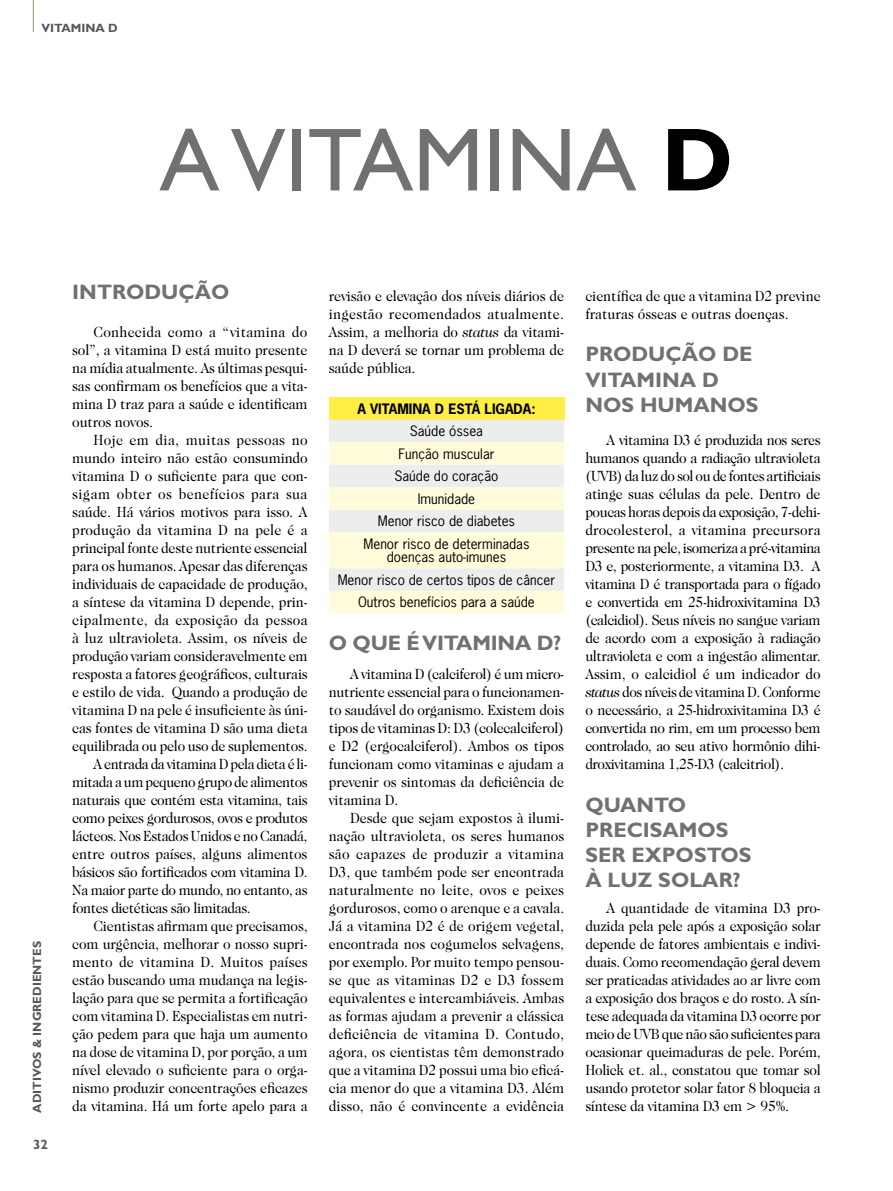
<style>
.page{position:relative;width:893px;height:1191px;background:#fff}
.page>*{position:absolute;margin:0;border:0;box-sizing:border-box;transform-origin:0 0}
.t1{font:90px "Gill Sans";color:#707172}
.t2{font:700 21px/25.2px "Gill Sans";color:#707172}
.t3{font:15px/18px "Caslon 224 IT Cby BT";letter-spacing:-.01em;color:#000;text-align:justify;scale:.93 1}
.t4{font:15px "Caslon 224 IT Cby BT";letter-spacing:-.03em;color:#000;scale:.93 1}
.t5{font:15px "Caslon 224 IT Cby BT";letter-spacing:-.035em;color:#000;scale:.93 1}
.t6{font:15px "Caslon 224 IT Cby BT";letter-spacing:.01em;color:#000;scale:.93 1}
.t7{font:15px "Caslon 224 IT Cby BT";letter-spacing:.025em;color:#000;scale:.93 1}
.t8{font:15px "Caslon 224 IT Cby BT";letter-spacing:.02em;color:#000;scale:.93 1}
.t9{font:13.5px/22.5px "News Gothic Std";color:#000;text-align:center}
.t10{font:700 13.5px "News Gothic Std";color:#000}
.t11{font:700 13.5px "Gill Sans";color:#58585a}
.t12{font:700 12px "Gill Sans";color:#58585a}
.s1{font-weight:700;color:#000}
.s2{font-style:italic}
</style>
<div class="page">
<div style="left:329px;top:397px;width:235px;height:23px;background:#ffef44"></div>
<svg style="left:329px;top:420px;width:235px;height:193px;background:#f6f4e3"></svg>
<hr style="left:33px;top:0;width:1px;height:32px;background:#919770">
<p class="t12" style="left:42px;top:21px;width:23px">VITAM</p>
<p class="t12" style="left:81px;top:21px;width:36px">INA D</p>
<h1 class="t1" style="left:159px;top:108px;width:564px">A VITAMINA <span class="s1">D</span></h1>
<p class="t12" style="left:30px;top:1112px;width:171px;rotate:-90deg">ADITIVOS &amp; INGREDIENTES</p>
<p class="t11" style="left:33px;top:1136px;width:16px">32</p>
<h2 class="t2" style="left:72px;top:279px;width:159px">INTRODUÇÃO</h2>
<p class="t3" style="left:72px;top:323px;width:255px;text-indent:21px">Conhecida como a “vitamina do sol”, a vitamina D está muito presente na mídia atualmente. As últimas pesqui&shy;sas confirmam os benefícios que a vita&shy;mina D traz para a saúde e identificam outros novos.</p>
<p class="t7" style="left:94px;top:431px;width:232px">Hoje em dia, muitas pessoas no</p>
<p class="t3" style="left:72px;top:449px;width:255px">mundo inteiro não estão consumindo</p>
<p class="t3" style="left:72px;top:467px;width:254px">vitamina D o suficiente para que con-</p>
<p class="t7" style="left:72px;top:485px;width:254px">sigam obter os benefícios para sua</p>
<p class="t3" style="left:72px;top:503px;width:254px">saúde. Há vários motivos para isso. A</p>
<p class="t6" style="left:72px;top:521px;width:255px">produção da vitamina D na pele é a</p>
<p class="t3" style="left:72px;top:539px;width:255px">principal fonte deste nutriente essencial</p>
<p class="t3" style="left:72px;top:557px;width:254px">para os humanos. Apesar das diferenças</p>
<p class="t3" style="left:72px;top:575px;width:255px">individuais de capacidade de produção,</p>
<p class="t3" style="left:72px;top:593px;width:255px">a síntese da vitamina D depende, prin-</p>
<p class="t8" style="left:72px;top:611px;width:255px">cipalmente, da exposição da pessoa</p>
<p class="t3" style="left:72px;top:629px;width:254px">à luz ultravioleta. Assim, os níveis de</p>
<p class="t3" style="left:72px;top:647px;width:254px">produção variam consideravelmente em</p>
<p class="t3" style="left:72px;top:665px;width:255px">resposta a fatores geográficos, culturais</p>
<p class="t3" style="left:72px;top:683px;width:255px">e estilo de vida. Quando a produção de</p>
<p class="t3" style="left:72px;top:701px;width:255px">vitamina D na pele é insuficiente às úni-</p>
<p class="t3" style="left:72px;top:719px;width:254px">cas fontes de vitamina D são uma dieta</p>
<p class="t3" style="left:72px;top:737px;width:255px">equilibrada ou pelo uso de suplementos.</p>
<p class="t5" style="left:94px;top:755px;width:232px">A entrada da vitamina D pela dieta é li-</p>
<p class="t5" style="left:72px;top:773px;width:255px">mitada a um pequeno grupo de alimentos</p>
<p class="t4" style="left:72px;top:791px;width:255px">naturais que contém esta vitamina, tais</p>
<p class="t4" style="left:72px;top:809px;width:255px">como peixes gordurosos, ovos e produtos</p>
<p class="t4" style="left:72px;top:827px;width:254px">lácteos. Nos Estados Unidos e no Canadá,</p>
<p class="t3" style="left:72px;top:845px;width:254px">entre outros países, alguns alimentos</p>
<p class="t4" style="left:72px;top:863px;width:255px">básicos são fortificados com vitamina D.</p>
<p class="t4" style="left:72px;top:881px;width:254px">Na maior parte do mundo, no entanto, as</p>
<p class="t4" style="left:72px;top:899px;width:193px">fontes dietéticas são limitadas.</p>
<p class="t3" style="left:94px;top:917px;width:232px">Cientistas afirmam que precisamos,</p>
<p class="t3" style="left:72px;top:935px;width:255px">com urgência, melhorar o nosso supri-</p>
<p class="t6" style="left:72px;top:953px;width:255px">mento de vitamina D. Muitos países</p>
<p class="t3" style="left:72px;top:971px;width:255px">estão buscando uma mudança na legis-</p>
<p class="t3" style="left:72px;top:989px;width:255px">lação para que se permita a fortificação</p>
<p class="t3" style="left:72px;top:1007px;width:255px">com vitamina D. Especialistas em nutri-</p>
<p class="t3" style="left:72px;top:1025px;width:255px">ção pedem para que haja um aumento</p>
<p class="t3" style="left:72px;top:1043px;width:254px">na dose de vitamina D, por porção, a um</p>
<p class="t3" style="left:72px;top:1061px;width:255px">nível elevado o suficiente para o orga-</p>
<p class="t3" style="left:72px;top:1079px;width:255px">nismo produzir concentrações eficazes</p>
<p class="t3" style="left:72px;top:1097px;width:254px">da vitamina. Há um forte apelo para a</p>
<p class="t3" style="left:329px;top:287px;width:255px">revisão e elevação dos níveis diários de ingestão recomendados atualmente.<br>Assim, a melhoria do <span class="s2">status</span> da vitami&shy;na D deverá se tornar um problema de saúde pública.</p>
<p class="t10" style="left:357px;top:400px;width:158px">A VITAMINA D ESTÁ LIGADA</p>
<p class="t10" style="left:531px;top:400px;width:6px">:</p>
<p class="t9" style="left:363px;top:420px;width:168px">Saúde óssea<br>Função muscular<br>Saúde do coração<br>Imunidade<br>Menor risco de diabetes<br>Menor risco de determinadas</p>
<p class="t9" style="left:338px;top:546px;width:219px">doenças auto-imunes<br>Menor risco de certos tipos de câncer<br>Outros benefícios para a saúde</p>
<h2 class="t2" style="left:329px;top:629px;width:234px">O QUE É VITAMI NA D?</h2>
<p class="t3" style="left:329px;top:665px;width:255px;text-indent:21px">A vitamina D (calciferol) é um micro&shy;nutriente essencial para o funcionamen&shy;to saudável do organismo. Existem dois tipos de vitaminas D: D3 (colecalciferol) e D2 (ergocalciferol). Ambos os tipos funcionam como vitaminas e ajudam a prevenir os sintomas da deficiência de vitamina D.</p>
<p class="t3" style="left:329px;top:809px;width:255px;text-indent:21px">Desde que sejam expostos à ilumi&shy;nação ultravioleta, os seres humanos são capazes de produzir a vitamina D3, que também pode ser encontrada naturalmente no leite, ovos e peixes gordurosos, como o arenque e a cavala.<br>Já a vitamina D2 é de origem vegetal, encontrada nos cogumelos selvagens, por exemplo. Por muito tempo pensou&shy;se que as vitaminas D2 e D3 fossem equivalentes e intercambiáveis. Ambas as formas ajudam a prevenir a clássica deficiência de vitamina D. Contudo, agora, os cientistas têm demonstrado que a vitamina D2 possui uma bio eficá&shy;cia menor do que a vitamina D3. Além disso, não é convincente a evidência</p>
<p class="t3" style="left:585px;top:287px;width:254px">científica de que a vitamina D2 previne fraturas ósseas e outras doenças.</p>
<h2 class="t2" style="left:585px;top:341px;width:175px">PRODUÇÃO DE<br>VITAMI NA D<br>NOS HUMANOS</h2>
<p class="t3" style="left:585px;top:431px;width:255px;text-indent:21px">A vitamina D3 é produzida nos seres humanos quando a radiação ultravioleta (UVB) da luz do sol ou de fontes artificiais atinge suas células da pele. Dentro de poucas horas depois da exposição, 7-dehi&shy;drocolesterol, a vitamina precursora presente na pele, isomeriza a pré-vitamina D3 e, posteriormente, a vitamina D3. A vitamina D é transportada para o fígado e convertida em 25-hidroxivitamina D3 (calcidiol). Seus níveis no sangue variam de acordo com a exposição à radiação ultravioleta e com a ingestão alimentar.<br>Assim, o calcidiol é um indicador do <span class="s2">status</span> dos níveis de vitamina D. Conforme o necessário, a 25-hidroxivitamina D3 é convertida no rim, em um processo bem controlado, ao seu ativo hormônio dihi&shy;droxivitamina 1,25-D3 (calcitriol).</p>
<h2 class="t2" style="left:585px;top:791px;width:168px">QUANTO<br>PRECISAMOS<br>SER EXPOSTOS<br>À LUZ SOLAR?</h2>
<p class="t3" style="left:585px;top:899px;width:255px;text-indent:21px">A quantidade de vitamina D3 pro&shy;duzida pela pele após a exposição solar depende de fatores ambientais e indivi&shy;duais. Como recomendação geral devem ser praticadas atividades ao ar livre com a exposição dos braços e do rosto. A sín&shy;tese adequada da vitamina D3 ocorre por meio de UVB que não são suficientes para ocasionar queimaduras de pele. Porém, Holick et. al., constatou que tomar sol usando protetor solar fator 8 bloqueia a síntese da vitamina D3 em &gt; 95%.</p>
</div>
